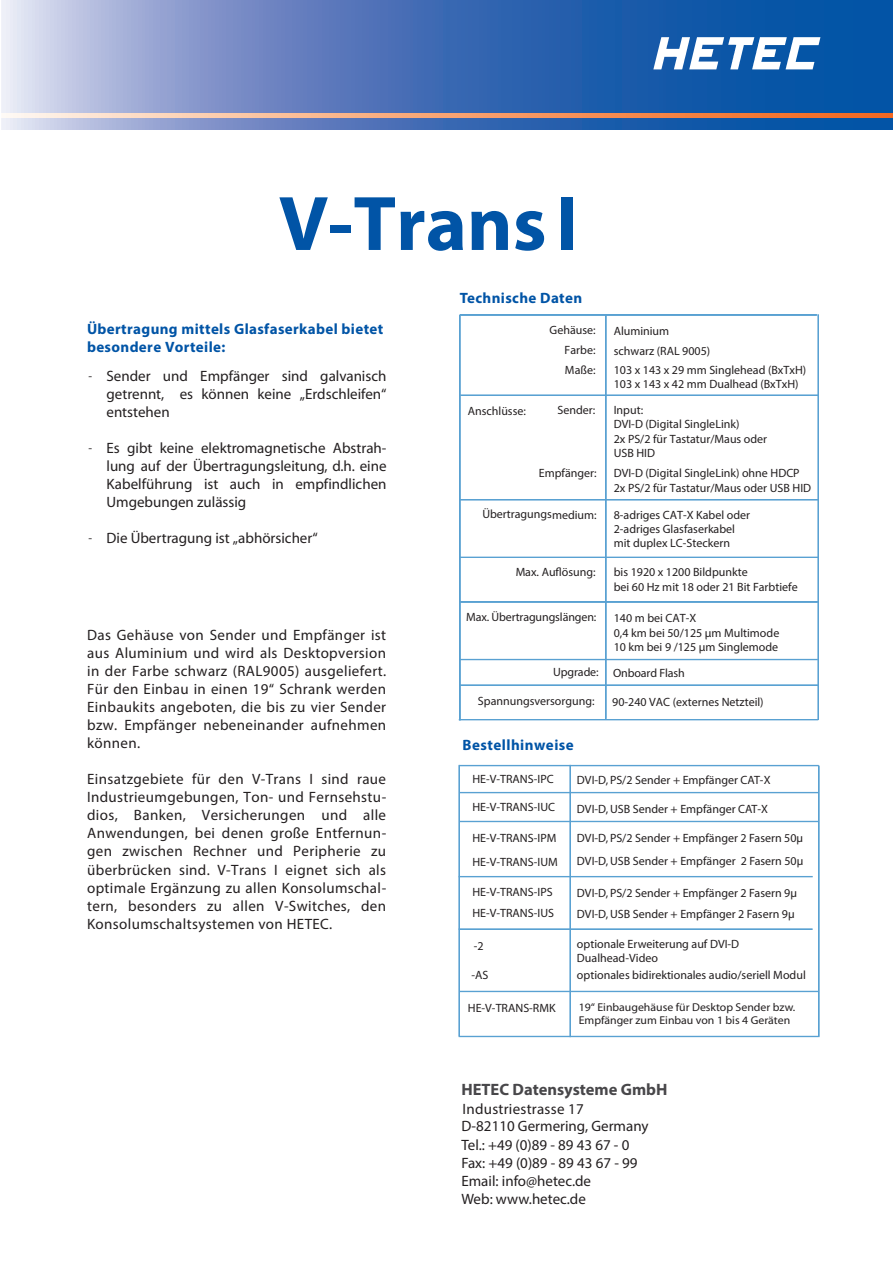
<style>
.page{position:relative;width:893px;height:1265px;background:#fff}
.page>*{position:absolute;margin:0;border:0;box-sizing:border-box;transform-origin:0 0}
.t1{font:700 78px "Myriad Pro";color:#0154a6}
.t2{font:700 16.5px "Myriad Pro";color:#48474a}
.t3{font:15px/18px "Myriad Pro";letter-spacing:.025em;color:#231f20;text-align:justify}
.t4{font:15px/18px "Myriad";color:#231f20;text-align:justify}
.t5{font:15px/18px "Myriad Pro";color:#231f20}
.t6{font:700 15px/18px "Myriad Pro";letter-spacing:.025em;color:#0154a6}
.t7{font:12px/14.4px "Myriad Pro";color:#231f20}
.t8{font:12px/18.6px "Myriad";color:#231f20}
.t9{font:11.4px/13.6px "Myriad";color:#231f20;scale:1.04 1}
</style>
<div class="page">
<svg style="left:1px;top:1px;width:892px;height:129px;background:#547dbc"></svg>
<svg style="left:1px;top:113px;width:891px;height:4px;background:#f8a87a"></svg>
<img style="left:729px;top:37px;width:91px;height:32px">
<div style="left:818px;top:314px;width:1px;height:405px;border:1px solid #59a1d2"></div>
<div style="left:605px;top:315px;width:1px;height:404px;border:1px solid #59a1d2"></div>
<svg style="left:459px;top:314px;width:2px;height:407px"></svg>
<div style="left:459px;top:659px;width:359px;height:1px;border:1px solid #59a1d2"></div>
<div style="left:460px;top:601px;width:358px;height:1px;border:1px solid #59a1d2"></div>
<div style="left:460px;top:556px;width:358px;height:2px;border:1px solid #59a1d2"></div>
<div style="left:460px;top:499px;width:358px;height:1px;border:1px solid #59a1d2"></div>
<div style="left:460px;top:394px;width:359px;height:2px;border:1px solid #59a1d2"></div>
<div style="left:460px;top:314px;width:357px;height:1px;border:1px solid #59a1d2"></div>
<div style="left:460px;top:684px;width:358px;height:1px;border:1px solid #59a1d2"></div>
<div style="left:459px;top:719px;width:359px;height:1px;border:1px solid #59a1d2"></div>
<div style="left:459px;top:765px;width:1px;height:271px;border:1px solid #59a1d2"></div>
<div style="left:818px;top:765px;width:1px;height:272px;border:1px solid #59a1d2"></div>
<div style="left:570px;top:765px;width:1px;height:272px;border:1px solid #59a1d2"></div>
<div style="left:460px;top:765px;width:359px;height:1px;border:1px solid #59a1d2"></div>
<div style="left:460px;top:792px;width:359px;height:1px;border:1px solid #59a1d2"></div>
<div style="left:460px;top:820px;width:359px;height:2px;border:1px solid #59a1d2"></div>
<div style="left:459px;top:876px;width:354px;height:1px;border:1px solid #59a1d2"></div>
<div style="left:459px;top:928px;width:354px;height:1px;border:1px solid #59a1d2"></div>
<div style="left:460px;top:990px;width:359px;height:2px;border:1px solid #59a1d2"></div>
<div style="left:459px;top:1035px;width:359px;height:2px;border:1px solid #59a1d2"></div>
<h1 class="t1" style="left:279px;top:173px;width:301px">V-Trans I</h1>
<p class="t6" style="left:87px;top:320px;width:298px">Übertragung mittels Glasfaserkabel bietet besondere Vorteile:</p>
<p class="t8" style="left:88px;top:367px;width:5px">-</p>
<p class="t4" style="left:106px;top:367px;width:282px">Sender und Empfänger sind galvanisch getrennt, es können keine „Erdschleifen“ entstehen</p>
<p class="t4" style="left:106px;top:439px;width:282px">Es gibt keine elektromagnetische Abstrah&shy;lung auf der Übertragungsleitung, d.h. eine Kabelführung ist auch in empfindlichen Umgebungen zulässig</p>
<p class="t4" style="left:106px;top:529px;width:213px">Die Übertragung ist „abhörsicher“</p>
<p class="t8" style="left:88px;top:439px;width:5px">-</p>
<p class="t8" style="left:88px;top:529px;width:5px">-</p>
<p class="t3" style="left:87px;top:626px;width:301px">Das Gehäuse von Sender und Empfänger ist aus Aluminium und wird als Desktopversion in der Farbe schwarz (RAL9005) ausgeliefert.<br>Für den Einbau in einen 19“ Schrank werden Einbaukits angeboten, die bis zu vier Sender bzw. Empfänger nebeneinander aufnehmen können.</p>
<p class="t3" style="left:87px;top:770px;width:301px">Einsatzgebiete für den V-Trans I sind raue Industrieumgebungen, Ton- und Fernsehstu&shy;dios, Banken, Versicherungen und alle Anwendungen, bei denen große Entfernun&shy;gen zwischen Rechner und Peripherie zu überbrücken sind. V-Trans I eignet sich als optimale Ergänzung zu allen Konsolumschal&shy;tern, besonders zu allen V-Switches, den Konsolumschaltsystemen von HETEC.</p>
<p class="t6" style="left:460px;top:288px;width:124px">Technische Daten</p>
<p class="t7" style="left:550px;top:322px;width:48px">Gehäuse:</p>
<p class="t7" style="left:614px;top:323px;width:57px">Aluminium</p>
<p class="t7" style="left:468px;top:403px;width:60px">Anschlüsse:</p>
<p class="t7" style="left:565px;top:342px;width:33px">Farbe:</p>
<p class="t8" style="left:614px;top:342px;width:194px">schwarz (RAL 9005)<br>103 x 143 x 29 mm Singlehead (BxTxH)</p>
<p class="t8" style="left:614px;top:375px;width:186px">103 x 143 x 42 mm Dualhead (BxTxH)</p>
<p class="t7" style="left:565px;top:362px;width:32px">Maße:</p>
<p class="t7" style="left:557px;top:402px;width:39px">Sender:</p>
<p class="t7" style="left:614px;top:402px;width:155px">Input:<br>DVI-D (Digital SingleLink)<br>2x PS/2 für Tastatur/Maus oder<br>USB HID</p>
<p class="t7" style="left:614px;top:465px;width:199px">DVI-D (Digital SingleLink) ohne HDCP<br>2x PS/2 für Tastatur/Maus oder USB HID</p>
<p class="t7" style="left:539px;top:465px;width:59px">Empfänger:</p>
<p class="t7" style="left:482px;top:507px;width:116px">Übertragungsmedium:</p>
<p class="t7" style="left:516px;top:564px;width:82px">Max. Auflösung:</p>
<p class="t7" style="left:466px;top:609px;width:132px">Max. Übertragungslängen:</p>
<p class="t7" style="left:553px;top:664px;width:47px">Upgrade:</p>
<p class="t7" style="left:614px;top:507px;width:138px">8-adriges CAT-X Kabel oder<br>2-adriges Glasfaserkabel mit duplex LC-Steckern</p>
<p class="t7" style="left:614px;top:564px;width:185px">bis 1920 x 1200 Bildpunkte<br>bei 60 Hz mit 18 oder 21 Bit Farbtiefe</p>
<p class="t7" style="left:614px;top:610px;width:167px">140 m bei CAT-X<br>0,4 km bei 50/125 µm Multimode<br>10 km bei 9 /125 µm Singlemode</p>
<p class="t7" style="left:613px;top:665px;width:73px">Onboard Flash</p>
<p class="t7" style="left:478px;top:693px;width:118px">Spannungsversorgung:</p>
<p class="t7" style="left:612px;top:694px;width:153px">90-240 VAC (externes Netzteil)</p>
<p class="t6" style="left:463px;top:735px;width:113px">Bestellhinweise</p>
<p class="t8" style="left:472px;top:770px;width:83px">HE-V-TRANS-IPC</p>
<p class="t8" style="left:577px;top:771px;width:195px">DVI-D, PS/2 Sender + Empfänger CAT-X</p>
<p class="t8" style="left:577px;top:800px;width:193px">DVI-D, USB Sender + Empfänger CAT-X</p>
<p class="t8" style="left:472px;top:828px;width:86px">HE-V-TRANS-IPM</p>
<p class="t8" style="left:472px;top:798px;width:84px">HE-V-TRANS-IUC</p>
<p class="t8" style="left:577px;top:828px;width:228px">DVI-D, PS/2 Sender + Empfänger 2 Fasern 50µ</p>
<p class="t8" style="left:472px;top:852px;width:87px">HE-V-TRANS-IUM</p>
<p class="t8" style="left:577px;top:852px;width:228px">DVI-D, USB Sender + Empfänger 2 Fasern 50µ</p>
<p class="t8" style="left:472px;top:883px;width:82px">HE-V-TRANS-IPS</p>
<p class="t8" style="left:577px;top:884px;width:222px">DVI-D, PS/2 Sender + Empfänger 2 Fasern 9µ</p>
<p class="t8" style="left:472px;top:904px;width:83px">HE-V-TRANS-IUS</p>
<p class="t8" style="left:577px;top:905px;width:219px">DVI-D, USB Sender + Empfänger 2 Fasern 9µ</p>
<p class="t8" style="left:474px;top:937px;width:11px">-2</p>
<p class="t8" style="left:577px;top:937px;width:164px;line-height:14.4px">optionale Erweiterung auf DVI-D<br>Dualhead-Video</p>
<p class="t8" style="left:472px;top:966px;width:18px">-AS</p>
<p class="t8" style="left:577px;top:966px;width:230px">optionales bidirektionales audio/seriell Modul</p>
<p class="t8" style="left:468px;top:999px;width:89px">HE-V-TRANS-RMK</p>
<p class="t9" style="left:579px;top:1000px;width:210px">19“ Einbaugehäuse für Desktop Sender bzw.<br>Empfänger zum Einbau von 1 bis 4 Geräten</p>
<p class="t2" style="left:461px;top:1079px;width:208px">HETEC Datensysteme GmbH</p>
<p class="t5" style="left:461px;top:1117px;width:189px">D-82110 Germering, Germany<br>Tel.: +49 (0)89 - 89 43 67 - 0<br>Fax: +49 (0)89 - 89 43 67 - 99<br>Email: info@hetec.de<br>Web: www.hetec.de</p>
<p class="t3" style="left:463px;top:1100px;width:123px">Industriestrasse 17</p>
</div>
